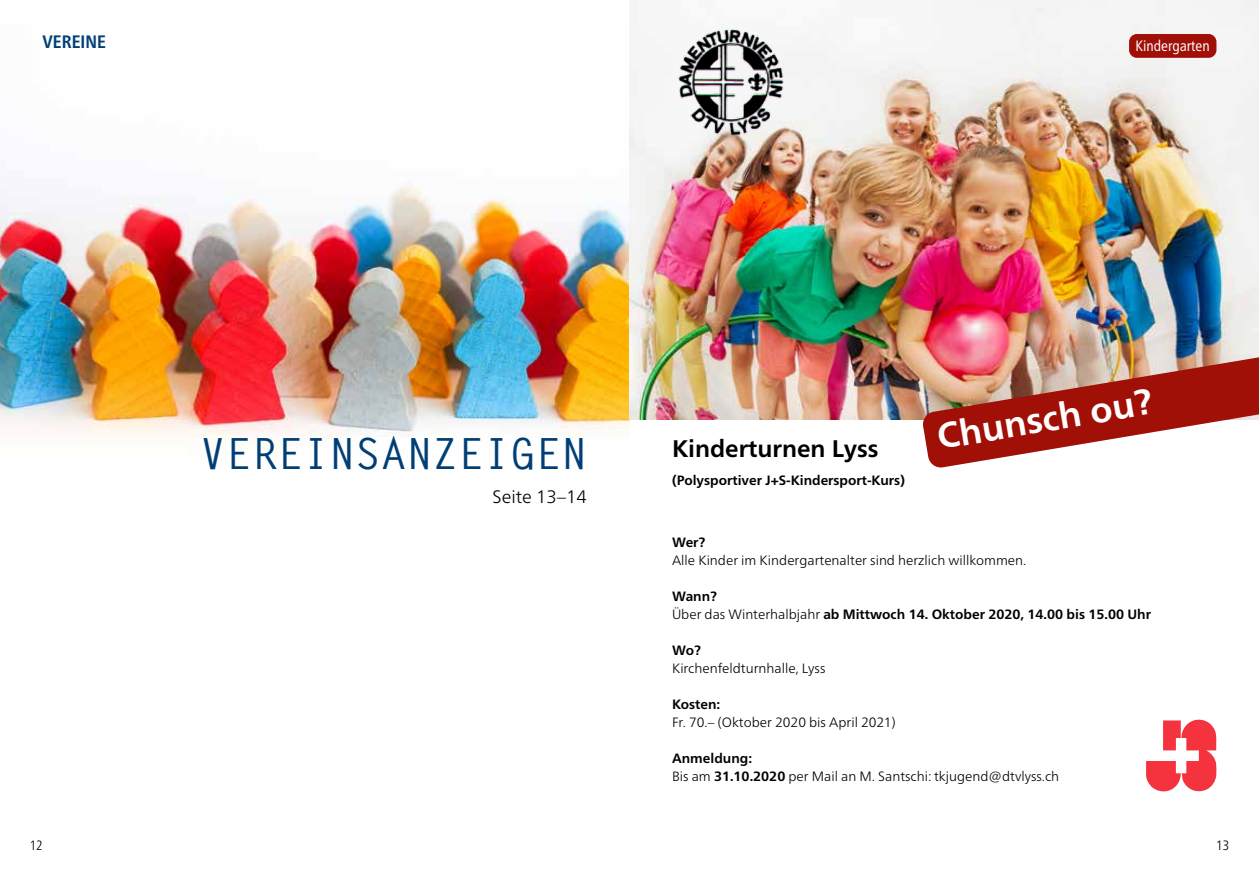
<style>
.page{position:relative;width:1259px;height:893px;background:#fff}
.page>*{position:absolute;margin:0;border:0;box-sizing:border-box;transform-origin:0 0}
.t1{font:700 42.9px "Letter Gothic Std";color:#003e76}
.t2{font:700 36px "Frutiger Neue LT Pro";color:#fff}
.t3{font:700 24px "Frutiger Neue LT Pro";color:#000}
.t4{font:300 18px "Frutiger Neue LT Pro";color:#000}
.t5{font:700 condensed 18px "Frutiger Neue LT Pro";color:#003e76}
.t6{font:condensed 15px "Frutiger Neue LT Pro";color:#fff}
.t7{font:300 13.5px/18px "Frutiger Neue LT Pro";color:#000}
.t8{font:700 13.5px/18px "Frutiger Neue LT Pro";color:#000}
.t9{font:300 condensed 13.5px "Frutiger Neue LT Pro";color:#000}
.s1{font-weight:300}
.s2{font-weight:700}
</style>
<div class="page">
<img style="left:0;top:185px;width:629px;height:253px">
<img style="left:629px;top:0;width:630px;height:420px">
<img style="left:672px;top:24px;width:117px;height:111px">
<svg style="left:1146px;top:719px;width:70px;height:73px"></svg>
<div style="left:1129px;top:34px;width:87px;height:24px;background:#a01007;border-radius:8px"></div>
<img style="left:922px;top:343px;width:337px;height:125px">
<h3 class="t5" style="left:43px;top:31px;width:65px">VEREINE</h3>
<p class="t6" style="left:1135px;top:37px;width:76px">Kindergarten</p>
<h1 class="t1" style="left:200px;top:427px;width:388px">VEREINSANZEIGEN</h1>
<h3 class="t4" style="left:492px;top:486px;width:96px">Seite 13–14</h3>
<h3 class="t3" style="left:672px;top:434px;width:208px">Kinderturnen Lyss</h3>
<p class="t8" style="left:672px;top:472px;width:235px">(Polysportiver J+S-Kindersport-Kurs)</p>
<h2 class="t2" style="left:934px;top:415px;width:219px;rotate:-9deg">Chunsch ou?</h2>
<p class="t8" style="left:672px;top:533px;width:35px">Wer?</p>
<p class="t7" style="left:672px;top:551px;width:356px">Alle Kinder im Kindergartenalter sind herzlich willkommen.</p>
<p class="t8" style="left:672px;top:587px;width:480px">Wann?<br><span class="s1">Über das Winterhalbjahr</span> ab Mittwoch 14. Oktober 2020, 14.00 bis 15.00 Uhr</p>
<p class="t8" style="left:672px;top:641px;width:30px">Wo?</p>
<p class="t7" style="left:672px;top:659px;width:155px">Kirchenfeldturnhalle, Lyss</p>
<p class="t8" style="left:672px;top:695px;width:50px">Kosten:</p>
<p class="t7" style="left:672px;top:713px;width:225px">Fr. 70.– (Oktober 2020 bis April 2021)</p>
<p class="t7" style="left:672px;top:749px;width:389px"><span class="s2">Anmeldung:<br></span>Bis am <span class="s2">31.10.2020</span> per Mail an M. Santschi: tkjugend@dtvlyss.ch</p>
<p class="t9" style="left:30px;top:837px;width:14px">12</p>
<p class="t9" style="left:1216px;top:837px;width:14px">13</p>
</div>
